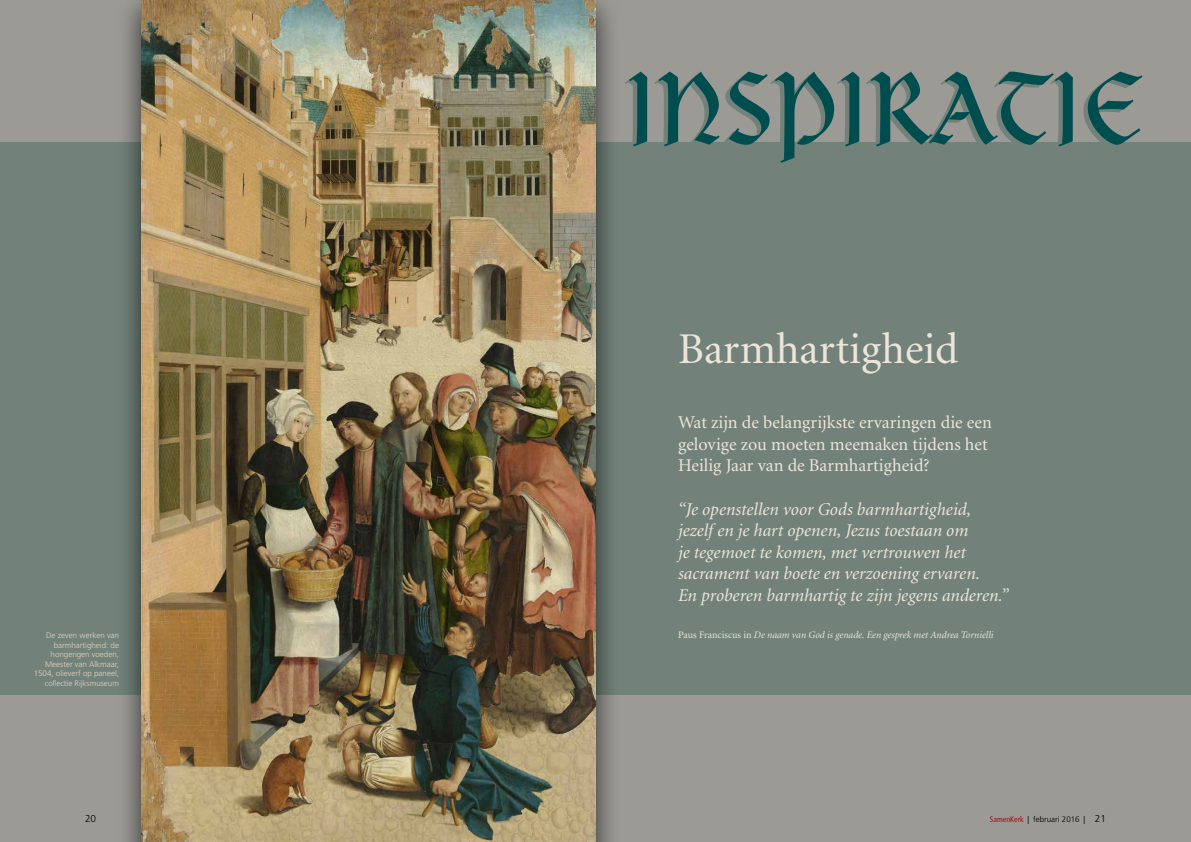
<style>
.page{position:relative;width:1191px;height:842px;background:#9b9a95}
.page>*{position:absolute;margin:0;border:0;box-sizing:border-box;transform-origin:0 0}
.t1{font:101.2px "Clairvaux";letter-spacing:.01em;color:#004d50}
.t2{font:44px "Minion";color:#eee5d9}
.t3{font:italic 18px/21.6px "Minion";color:#eee5d9}
.t4{font:18px/21.6px "Minion";color:#eee5d9}
.t5{font:italic 10px "Minion";color:#eee5d9}
.t6{font:300 10px "Frutiger";color:#000}
.t7{font:300 8px/9.5px "Frutiger";color:#e3d4c0;text-align:right}
.t8{font:300 8px "Frutiger";color:#000}
.s1{font-style:normal}
.s2{font-weight:400;font-stretch:condensed;color:#a0111c}
.s3{font-weight:400;font-stretch:condensed}
.s4{font-size:10px}
</style>
<div class="page">
<div style="left:0;top:142px;width:1191px;height:552px;background:#72827a"></div>
<div style="left:116px;top:0;width:505px;height:842px;background:#000;opacity:.75"></div>
<img style="left:142px;top:0;width:453px;height:842px">
<h1 class="t1" style="left:627px;top:49px;width:516px">INSPIRATIE</h1>
<p class="t7" style="left:34px;top:631px;width:87px">De zeven werken van barmhartigheid: de hongerigen voeden,<br>Meester van Alkmaar,<br>1504, olieverf op paneel, collectie Rijksmuseum</p>
<h2 class="t2" style="left:678px;top:328px;width:282px">Barmhartigheid</h2>
<p class="t4" style="left:678px;top:412px;width:315px">Wat zijn de belangrijkste ervaringen die een gelovige zou moeten meemaken tijdens het<br>Heilig Jaar van de Barmhartigheid?</p>
<p class="t3" style="left:678px;top:499px;width:332px">“Je openstellen voor Gods barmhartigheid, jezelf en je hart openen, Jezus toestaan om<br>je tegemoet te komen, met vertrouwen het sacrament van boete en verzoening ervaren.<br>En proberen barmhartig te zijn jegens anderen.”</p>
<p class="t5" style="left:678px;top:630px;width:317px"><span class="s1">Paus Franciscus in</span> De naam van God is genade. Een gesprek met Andrea Tornielli</p>
<p class="t6" style="left:85px;top:813px;width:13px">20</p>
<p class="t8" style="left:989px;top:815px;width:118px"><span class="s2">SamenKerk</span> <span class="s3">|</span> februari 2016 <span class="s3">|</span> <span class="s4">21</span></p>
</div>
